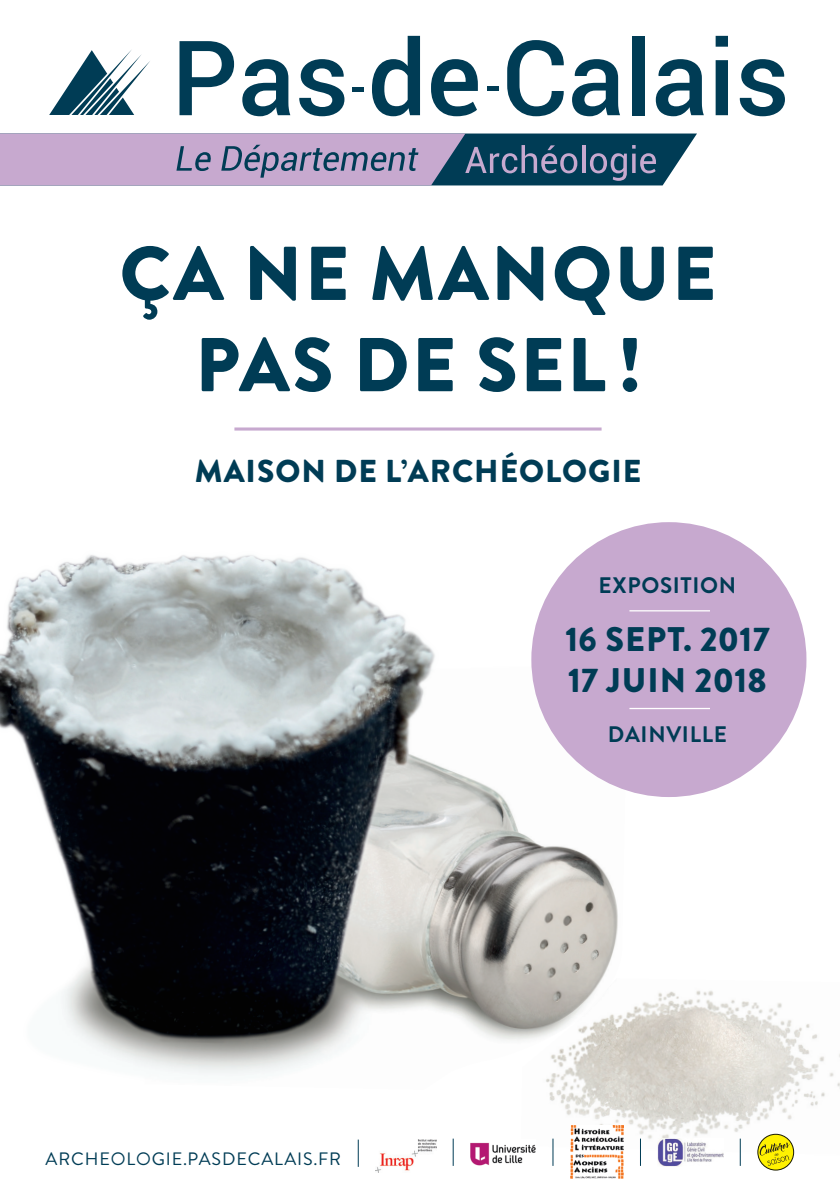
<style>
.page{position:relative;width:840px;height:1191px;background:#fff}
.page>*{position:absolute;margin:0;border:0;box-sizing:border-box;transform-origin:0 0}
.t1{font:900 76px/91.2px "Brandon Grotesque";letter-spacing:.03em;color:#003c55;text-align:center}
.t2{font:900 34.2px/41px "Brandon Grotesque";letter-spacing:.01em;color:#003c55}
.t3{font:900 31.6px "Brandon Grotesque";letter-spacing:.03em;color:#003c55}
.t4{font:700 22.4px "Brandon Grotesque";letter-spacing:.03em;color:#003c55}
.t5{font:18px "Brandon Grotesque";letter-spacing:.05em;color:#003c55}
</style>
<div class="page">
<img style="left:535px;top:990px;width:304px;height:173px">
<img style="left:0;top:555px;width:629px;height:534px">
<div style="left:352px;top:87px;width:12px;height:5px;background:#003c55"></div>
<hr style="left:486px;top:86px;width:12px;height:4px;background:#003c55">
<svg style="left:49px;top:50px;width:101px;height:65px"></svg>
<svg style="left:179px;top:41px;width:55px;height:74px"></svg>
<svg style="left:242px;top:59px;width:48px;height:57px"></svg>
<svg style="left:299px;top:59px;width:45px;height:57px"></svg>
<svg style="left:372px;top:36px;width:48px;height:80px"></svg>
<svg style="left:431px;top:59px;width:46px;height:57px"></svg>
<svg style="left:507px;top:40px;width:56px;height:76px"></svg>
<svg style="left:572px;top:59px;width:47px;height:57px"></svg>
<div style="left:631px;top:36px;width:13px;height:79px;background:#003c55"></div>
<svg style="left:655px;top:59px;width:48px;height:57px"></svg>
<svg style="left:715px;top:36px;width:12px;height:79px"></svg>
<svg style="left:739px;top:59px;width:45px;height:57px"></svg>
<svg style="left:0;top:133px;width:696px;height:52px;background:#8586a7"></svg>
<div style="left:531px;top:522px;width:275px;height:275px;background:#c7a9cf;border-radius:50%"></div>
<hr style="left:629px;top:610px;width:80px;height:1px;background:#fff">
<hr style="left:629px;top:708px;width:80px;height:1px;background:#fff">
<svg style="left:357px;top:1139px;width:1px;height:27px"></svg>
<img style="left:657px;top:1138px;width:65px;height:28px">
<svg style="left:452px;top:1138px;width:1px;height:27px"></svg>
<svg style="left:552px;top:1138px;width:1px;height:27px"></svg>
<svg style="left:639px;top:1138px;width:1px;height:25px"></svg>
<svg style="left:739px;top:1138px;width:1px;height:27px"></svg>
<img style="left:375px;top:1139px;width:61px;height:33px">
<img style="left:470px;top:1142px;width:65px;height:24px">
<img style="left:569px;top:1125px;width:54px;height:53px">
<svg style="left:757px;top:1134px;width:36px;height:36px"></svg>
<div style="left:757px;top:1134px;width:36px;height:36px;border:1px solid #191a00;border-radius:50%"></div>
<svg style="left:759px;top:1142px;width:30px;height:23px"></svg>
<hr style="left:234px;top:427px;width:367px;height:3px;background:#c7a9cf">
<h1 class="t1" style="left:120px;top:229px;width:598px">ÇA NE MANQUE<br>PAS DE SEL !</h1>
<h3 class="t3" style="left:195px;top:449px;width:448px">MAISON DE L’ARCHÉOLOGIE</h3>
<p class="t5" style="left:45px;top:1146px;width:297px">ARCHEOLOGIE.PASDECALAIS.FR</p>
<p class="t4" style="left:598px;top:569px;width:139px">EXPOSITION</p>
<h2 class="t2" style="left:565px;top:619px;width:205px">16 SEPT. 2017<br>17 JUIN 2018</h2>
<p class="t4" style="left:607px;top:719px;width:120px">DAINVILLE</p>
</div>
